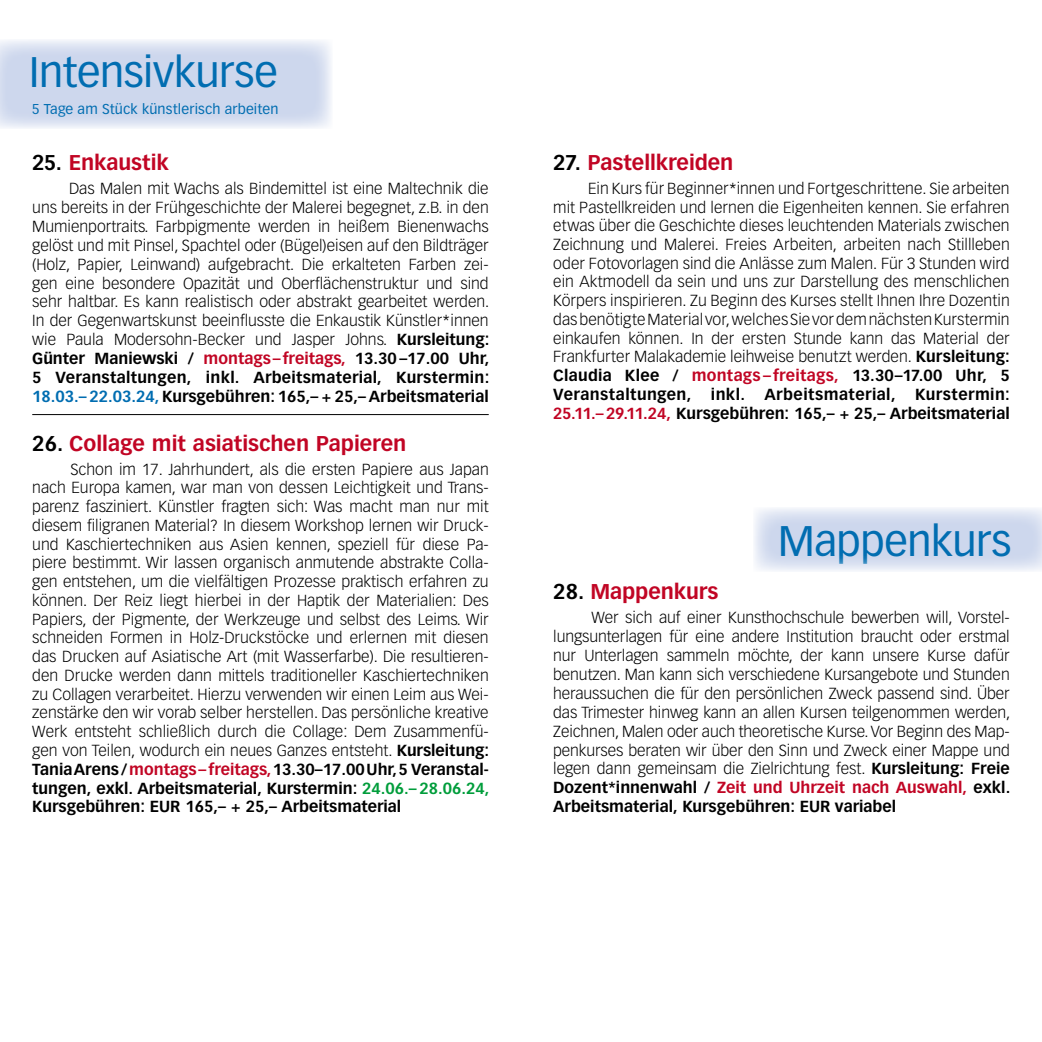
<style>
.page{position:relative;width:1042px;height:1042px;background:#fff}
.page>*{position:absolute;margin:0;border:0;box-sizing:border-box;transform-origin:0 0}
.t1{font:42px "Vectora LT Pro";letter-spacing:-.01em;color:#006db1}
.t2{font:700 21px "Vectora LT Pro";color:#c10524}
.t3{font:300 15.75px/18.7px "Vectora LT Pro";color:#000;text-align:justify}
.t4{font:14px "Vectora LT Pro";letter-spacing:.01em;color:#006db1}
.s1{color:#000}
.s2{font-weight:700}
.s3{font-weight:700;color:#c10524}
.s4{font-weight:700;color:#006db1}
.s5{font-weight:700;color:#009d3b}
</style>
<div class="page">
<svg style="left:0;top:40px;width:331px;height:88px;background:#d3dbef"></svg>
<hr style="left:32px;top:414px;width:457px;height:1px;background:#000">
<svg style="left:754px;top:508px;width:288px;height:63px;background:#d5def0"></svg>
<h1 class="t1" style="left:29px;top:47px;width:250px">Intensivkurse</h1>
<p class="t4" style="left:32px;top:101px;width:248px">5 Tage am Stück künstlerisch arbeiten</p>
<h2 class="t2" style="left:32px;top:150px;width:138px"><span class="s1">25.</span> Enkaustik</h2>
<p class="t3" style="left:32px;top:179px;width:459px;text-indent:37px">Das Malen mit Wachs als Bindemittel ist eine Maltechnik die uns bereits in der Frühgeschichte der Malerei begegnet, z.B. in den Mumienportraits. Farbpigmente werden in heißem Bienenwachs gelöst und mit Pinsel, Spachtel oder (Bügel)eisen auf den Bildträger (Holz, Papier, Leinwand) aufgebracht. Die erkalteten Farben zei&shy;gen eine besondere Opazität und Oberflächenstruktur und sind sehr haltbar. Es kann realistisch oder abstrakt gearbeitet werden.<br>In der Gegenwartskunst beeinflusste die Enkaustik Künstler*innen wie Paula Modersohn-Becker und Jasper Johns. <span class="s2">Kursleitung:<br>Günter Maniewski /</span> <span class="s3">montags–freitags,</span> <span class="s2">13.30 –17.00 Uhr, 5 Veranstaltungen, inkl. Arbeitsmaterial, Kurstermin:<br></span><span class="s4">18.03.– 22.03.24,</span> <span class="s2">Kursgebühren: 165,– + 25,– Arbeitsmaterial</span></p>
<h2 class="t2" style="left:32px;top:431px;width:376px"><span class="s1">26.</span> Collage mit asiatischen Papieren</h2>
<p class="t3" style="left:32px;top:460px;width:458px;text-indent:38px">Schon im 17. Jahrhundert, als die ersten Papiere aus Japan nach Europa kamen, war man von dessen Leichtigkeit und Trans&shy;parenz fasziniert. Künstler fragten sich: Was macht man nur mit diesem filigranen Material? In diesem Workshop lernen wir Druck&shy;und Kaschiertechniken aus Asien kennen, speziell für diese Pa&shy;piere bestimmt. Wir lassen organisch anmutende abstrakte Colla&shy;gen entstehen, um die vielfältigen Prozesse praktisch erfahren zu können. Der Reiz liegt hierbei in der Haptik der Materialien: Des Papiers, der Pigmente, der Werkzeuge und selbst des Leims. Wir schneiden Formen in Holz-Druckstöcke und erlernen mit diesen das Drucken auf Asiatische Art (mit Wasserfarbe). Die resultieren&shy;den Drucke werden dann mittels traditioneller Kaschiertechniken zu Collagen verarbeitet. Hierzu verwenden wir einen Leim aus Wei&shy;zenstärke den wir vorab selber herstellen. Das persönliche kreative Werk entsteht schließlich durch die Collage: Dem Zusammenfü&shy;gen von Teilen, wodurch ein neues Ganzes entsteht. <span class="s2">Kursleitung:<br>Tania Arens /</span> <span class="s3">montags–freitags,</span> <span class="s2">13.30–17.00 Uhr, 5 Veranstal&shy;tungen, exkl. Arbeitsmaterial, Kurstermin:</span> <span class="s5">24.06.– 28.06.24, </span><span class="s2">Kursgebühren: EUR 165,– + 25,– Arbeitsmaterial</span></p>
<h2 class="t2" style="left:553px;top:150px;width:182px"><span class="s1">27.</span> Pastellkreiden</h2>
<p class="t3" style="left:553px;top:179px;width:458px;text-indent:35px">Ein Kurs für Beginner*innen und Fortgeschrittene. Sie arbeiten mit Pastellkreiden und lernen die Eigenheiten kennen. Sie erfahren etwas über die Geschichte dieses leuchtenden Materials zwischen Zeichnung und Malerei. Freies Arbeiten, arbeiten nach Stillleben oder Fotovorlagen sind die Anlässe zum Malen. Für 3 Stunden wird ein Aktmodell da sein und uns zur Darstellung des menschlichen Körpers inspirieren. Zu Beginn des Kurses stellt Ihnen Ihre Dozentin das benötigte Material vor, welches Sie vor dem nächsten Kurstermin einkaufen können. In der ersten Stunde kann das Material der Frankfurter Malakademie leihweise benutzt werden. <span class="s2">Kursleitung:<br>Claudia Klee /</span> <span class="s3">montags – freitags,</span> <span class="s2">13.30–17.00 Uhr, 5<br>Veranstaltungen, inkl. Arbeitsmaterial, Kurstermin:<br></span><span class="s3">25.11.– 29.11.24,</span> <span class="s2">Kursgebühren: 165,– + 25,– Arbeitsmaterial</span></p>
<h1 class="t1" style="left:778px;top:516px;width:235px">Mappenkurs</h1>
<h2 class="t2" style="left:553px;top:579px;width:167px"><span class="s1">28.</span> Mappenkurs</h2>
<p class="t3" style="left:553px;top:608px;width:458px;text-indent:38px">Wer sich auf einer Kunsthochschule bewerben will, Vorstel&shy;lungsunterlagen für eine andere Institution braucht oder erstmal nur Unterlagen sammeln möchte, der kann unsere Kurse dafür benutzen. Man kann sich verschiedene Kursangebote und Stunden heraussuchen die für den persönlichen Zweck passend sind. Über das Trimester hinweg kann an allen Kursen teilgenommen werden, Zeichnen, Malen oder auch theoretische Kurse. Vor Beginn des Map&shy;penkurses beraten wir über den Sinn und Zweck einer Mappe und legen dann gemeinsam die Zielrichtung fest. <span class="s2">Kursleitung: Freie Dozent*innenwahl /</span> <span class="s3">Zeit und Uhrzeit nach Auswahl,</span> <span class="s2">exkl.<br>Arbeitsmaterial, Kursgebühren: EUR variabel</span></p>
</div>
